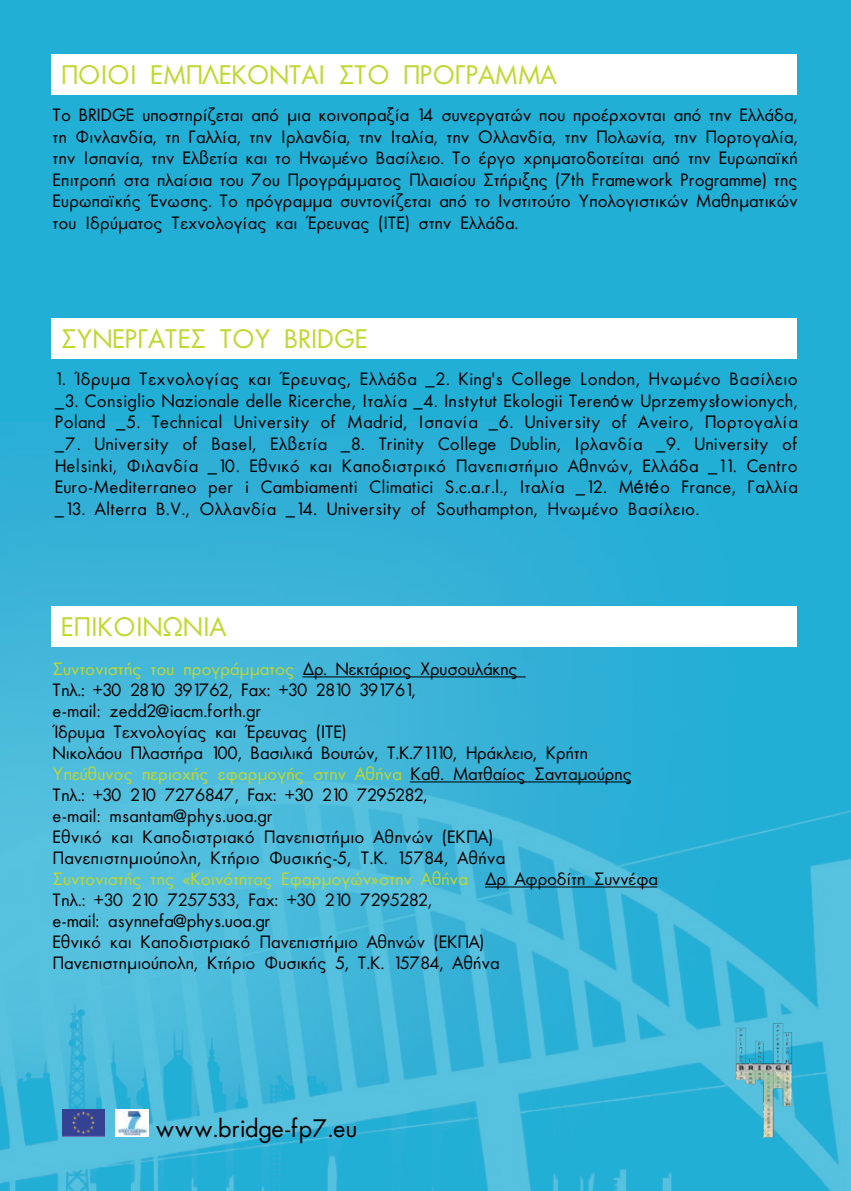
<style>
.page{position:relative;width:851px;height:1191px;background:#fff}
.page>*{position:absolute;margin:0;border:0;box-sizing:border-box;transform-origin:0 0}
.t1{font:27px "UB Future";color:#bfd730}
.t2{font:25.5px "UB Future";color:#000}
.t3{font:18px/21px "UB Future";color:#000;text-align:justify}
.s1{font-family:"Arial";font-size:16.5px}
.s2{font-family:"Arial"}
.s3{color:#bfd730}
</style>
<div class="page">
<div style="left:0;top:0;width:850px;height:1191px;background:#22afd6"></div>
<img style="left:0;top:445px;width:850px;height:746px">
<img style="left:116px;top:1109px;width:32px;height:27px">
<img style="left:63px;top:1109px;width:42px;height:27px">
<hr style="left:302px;top:676px;width:223px;height:1px;background:#000">
<hr style="left:410px;top:781px;width:221px;height:1px;background:#000">
<hr style="left:485px;top:886px;width:172px;height:1px;background:#000">
<div style="left:52px;top:54px;width:744px;height:41px;background:#fff"></div>
<div style="left:52px;top:606px;width:744px;height:40px;background:#fff"></div>
<div style="left:52px;top:318px;width:744px;height:40px;background:#fff"></div>
<img style="left:730px;top:1021px;width:66px;height:118px">
<h1 class="t1" style="left:60px;top:61px;width:175px">Πο ιο ι εμπλέκο</h1>
<h1 class="t1" style="left:268px;top:61px;width:289px">νται στο πρόγραμμα</h1>
<p class="t3" style="left:52px;top:105px;width:747px;line-height:21.6px">Το BRIDGE υποστηρίζεται από μια κοινοπραξία 14 συνεργατών που προέρχονται από την Ελλάδα, τη Φινλανδία, τη Γαλλία, την Ι ρλανδία, την Ι ταλία, την Ολλανδία, την Πολωνία, την Πορτογαλία, την Ι σπανία, την Ελβετία και το Ηνωμένο Βασίλειο. Το έργο χρηματοδοτείται από την Ευρωπαϊκή Επιτροπή στα πλαίσια του 7ου Προγράμματος Πλαισίου Στήριξης (7th Framework Programme) της Ευρωπαϊκής Ένωσης. Το πρόγραμμα συντονίζεται από το Ινστιτούτο Υπολογιστικών Μαθηματικών του Ι δρύματος Τεχνολογίας και Έρευνας (ΙΤΕ) στην Ελλάδα.</p>
<h1 class="t1" style="left:60px;top:325px;width:78px">Συνεργάτ</h1>
<h1 class="t1" style="left:177px;top:325px;width:60px">ες του</h1>
<h1 class="t1" style="left:283px;top:325px;width:67px">BRIDGE</h1>
<p class="t3" style="left:54px;top:369px;width:744px;line-height:21.6px">1. Ίδρυμα Τεχνολογίας και Έρευνας, Ελλάδα _2. King's College London, Ηνωμένο Βασίλειο _3. Consiglio Nazionale delle Ricerche, Ιταλία _4. Instytut Ekologii Teren<span class="s1">ó</span>w Uprzemys<span class="s2">ł</span>owionych, Poland _5. Technical University of Madrid, Ι σπανία _6. University of Aveiro, Πορτογαλία _7. University of Basel, Ελβετία _8. Trinity College Dublin, Ι ρλανδία _9. University of Helsinki, Φιλανδία _10. Εθνικό και Καποδιστρικό Πανεπιστήμιο Αθηνών, Ελλάδα _11. Centro Euro-Mediterraneo per i Cambiamenti Climatici S.c.a.r.l., Ιταλία _12. M<span class="s2">é</span>t<span class="s2">é</span>o France, Γαλλία _13. Alterra B.V., Ολλανδία _14. University of Southampton, Ηνωμένο Βασίλειο.</p>
<h1 class="t1" style="left:60px;top:613px;width:166px">Επικοινωνία</h1>
<p class="t3" style="left:52px;top:659px;width:606px;text-align:left"><span class="s3">Συντονιστής του προγράμματος</span> Δρ. Νεκτάριος Χρυσουλάκης<br>Τηλ.: +30 2810 391762, Fax: +30 2810 391761,<br>e-mail: zedd2@iacm.forth.gr<br>Ίδρυμα Τεχνολογίας και Έρευνας (ΙΤΕ)<br>Νικολάου Πλαστήρα 100, Βασιλικά Βουτών, Τ.Κ.71110, Ηράκλειο, Κρήτη <span class="s3">Υπεύθυνος περιοχής εφαρμογής στην Αθήνα</span> Καθ. Ματθαίος Σανταμούρης Τηλ.: +30 210 7276847, Fax: +30 210 7295282,<br>e-mail: msantam@phys.uoa.gr<br>Εθνικό και Καποδιστριακό Πανεπιστήμιο Αθηνών (ΕΚΠΑ)<br>Πανεπιστημιούπολη, Κτήριο Φυσικής-5, Τ.Κ. 15784, Αθήνα<br><span class="s3">Συντονιστής της «Κοινότητας Εφαρμογών»στην Αθήνα</span> Δρ Αφροδίτη Συννέφα Τηλ.: +30 210 7257533, Fax: +30 210 7295282,<br>e-mail: asynnefa@phys.uoa.gr<br>Εθνικό και Καποδιστριακό Πανεπιστήμιο Αθηνών (ΕΚΠΑ)<br>Πανεπιστημιούπολη, Κτήριο Φυσικής 5, Τ.Κ. 15784, Αθήνα</p>
<h2 class="t2" style="left:154px;top:1115px;width:203px">www.bridge-fp7.eu</h2>
</div>
